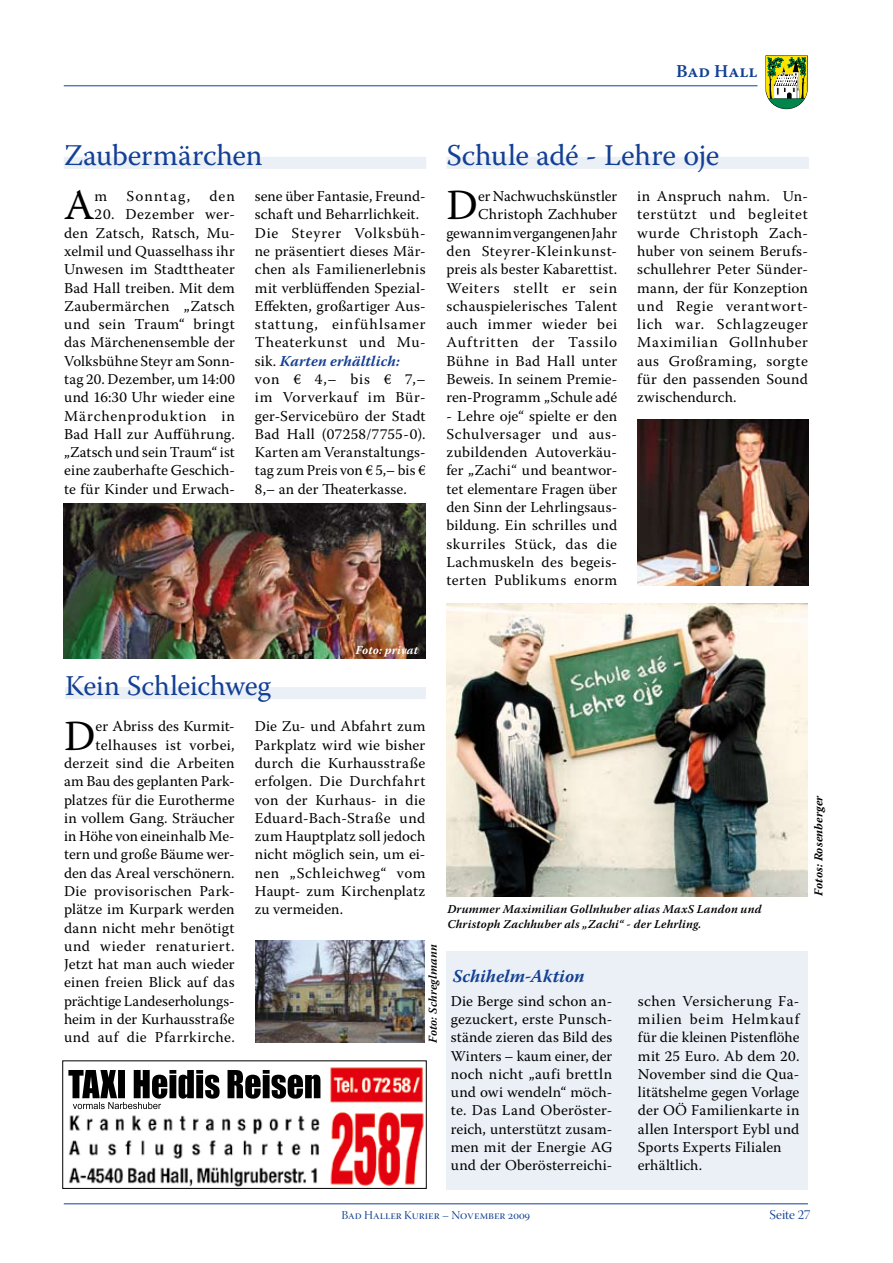
<style>
.page{position:relative;width:893px;height:1263px;background:#fff}
.page>*{position:absolute;margin:0;border:0;box-sizing:border-box;transform-origin:0 0}
.t1{font:42.75px "Warnock Pro";color:#000}
.t2{font:30px "Warnock Pro";letter-spacing:-.01em;color:#134094}
.t3{font:28.5px "Warnock Pro";letter-spacing:-.01em;color:#134094}
.t4{font:italic 700 18px "Warnock Pro";color:#134094}
.t5{font:600 18px "Warnock Pro";color:#134094}
.t6{font:15px/18.3px "Warnock Pro";letter-spacing:.015em;color:#000;text-align:justify}
.t7{font:15px "Warnock Pro";letter-spacing:.08em;color:#000}
.t8{font:13.5px "Warnock Pro Disp";color:#134094}
.t9{font:italic 600 12px/15px "Warnock Pro";letter-spacing:.015em;color:#000}
.t10{font:12px "Warnock Pro Disp";color:#134094}
.t11{font:italic 700 12px "Warnock Pro";letter-spacing:.015em;color:#000}
.t12{font:italic 700 12px "Warnock Pro";letter-spacing:.01em;color:#fff}
.s1{font-weight:700;font-style:italic;color:#134094}
</style>
<div class="page">
<hr style="left:64px;top:85px;width:693px;height:1px;background:#134094">
<svg style="left:765px;top:55px;width:43px;height:54px"></svg>
<hr style="left:64px;top:1203px;width:744px;height:1px;background:#134094">
<div style="left:64px;top:157px;width:362px;height:12px;background:#ebf0f6"></div>
<div style="left:446px;top:157px;width:363px;height:12px;background:#ebf0f6"></div>
<div style="left:446px;top:951px;width:362px;height:239px;background:#ebf0f6"></div>
<img style="left:68px;top:1067px;width:356px;height:120px">
<img style="left:68px;top:1070px;width:252px;height:29px">
<img style="left:99px;top:1102px;width:62px;height:7px">
<div style="left:62px;top:1060px;width:365px;height:129px;border:1px solid #000"></div>
<img style="left:64px;top:504px;width:361px;height:155px">
<img style="left:446px;top:604px;width:362px;height:292px">
<img style="left:638px;top:420px;width:170px;height:165px">
<div style="left:65px;top:687px;width:361px;height:12px;background:#ebf0f6"></div>
<img style="left:255px;top:941px;width:170px;height:102px">
<p class="t5" style="left:676px;top:60px;width:83px">Bad Hall</p>
<h2 class="t2" style="left:64px;top:137px;width:200px">Zaubermärchen</h2>
<h2 class="t2" style="left:446px;top:137px;width:275px">Schule adé - Lehre oje</h2>
<h1 class="t1" style="left:64px;top:180px;width:32px">A</h1>
<p class="t6" style="left:95px;top:187px;width:14px">m</p>
<p class="t7" style="left:126px;top:187px;width:65px">Sonntag,</p>
<p class="t6" style="left:209px;top:187px;width:27px">den</p>
<p class="t6" style="left:64px;top:205px;width:172px;text-indent:30px">20. Dezember wer&shy;den Zatsch, Ratsch, Mu&shy;xelmil und Quasselhass ihr Unwesen im Stadttheater Bad Hall treiben. Mit dem Zaubermärchen „Zatsch und sein Traum“ bringt das Märchenensemble der Volksbühne Steyr am Sonn&shy;tag 20. Dezember, um 14:00 und 16:30 Uhr wieder eine Märchenproduktion in Bad Hall zur Aufführung. „Zatsch und sein Traum“ ist eine zauberhafte Geschich&shy;te für Kinder und Erwach-</p>
<p class="t6" style="left:255px;top:187px;width:172px;text-align:left">sene über Fantasie, Freund&shy;schaft und Beharrlichkeit.<br>Die Steyrer Volksbüh&shy;ne präsentiert dieses Mär&shy;chen als Familienerlebnis mit verblüffenden Spezial-<br>Effekten, großartiger Aus&shy;stattung, einfühlsamer<br>Theaterkunst und Mu&shy;sik. <span class="s1">Karten erhältlich: </span>von € 4,– bis € 7,– im Vorverkauf im Bür&shy;ger-Servicebüro der Stadt<br>Bad Hall (07258/7755-0).<br>Karten am Veranstaltungs&shy;tag zum Preis von € 5,– bis €<br>8,– an der Theaterkasse.</p>
<p class="t6" style="left:446px;top:187px;width:172px;text-align:right">er Nachwuchskünstler<br>Christoph Zachhuber gewann im vergangenen Jahr den Steyrer-Kleinkunst&shy;preis als bester Kabarettist.<br>Weiters stellt er sein schauspielerisches Talent auch immer wieder bei<br>Auftritten der Tassilo<br>Bühne in Bad Hall unter<br>Beweis. In seinem Premie&shy;ren-Programm „Schule adé</p>
<p class="t6" style="left:446px;top:406px;width:172px">- Lehre oje“ spielte er den Schulversager und aus&shy;zubildenden Autoverkäu&shy;fer „Zachi“ und beantwor&shy;tet elementare Fragen über den Sinn der Lehrlingsaus&shy;bildung. Ein schrilles und skurriles Stück, das die Lachmuskeln des begeis&shy;terten Publikums enorm</p>
<h1 class="t1" style="left:446px;top:180px;width:33px">D</h1>
<p class="t6" style="left:637px;top:187px;width:172px">in Anspruch nahm. Un&shy;terstützt und begleitet wurde Christoph Zach&shy;huber von seinem Berufs&shy;schullehrer Peter Sünder&shy;mann, der für Konzeption und Regie verantwort&shy;lich war. Schlagzeuger Maximilian Gollnhuber aus Großraming, sorgte für den passenden Sound zwischendurch.</p>
<h3 class="t3" style="left:65px;top:668px;width:208px">Kein Schleichweg</h3>
<p class="t12" style="left:355px;top:643px;width:64px">Foto: privat</p>
<p class="t6" style="left:64px;top:717px;width:172px;text-align:right">er Abriss des Kurmit&shy;telhauses ist vorbei, derzeit sind die Arbeiten am Bau des geplanten Park&shy;platzes für die Eurotherme in vollem Gang. Sträucher in Höhe von eineinhalb Me&shy;tern und große Bäume wer&shy;den das Areal verschönern.<br>Die provisorischen Park&shy;plätze im Kurpark werden dann nicht mehr benötigt und wieder renaturiert.<br>Jetzt hat man auch wieder einen freien Blick auf das prächtige Landeserholungs&shy;heim in der Kurhausstraße und auf die Pfarrkirche.</p>
<p class="t6" style="left:255px;top:717px;width:172px">Die Zu- und Abfahrt zum Parkplatz wird wie bisher durch die Kurhausstraße erfolgen. Die Durchfahrt von der Kurhaus- in die Eduard-Bach-Straße und zum Hauptplatz soll jedoch nicht möglich sein, um ei&shy;nen „Schleichweg“ vom Haupt- zum Kirchenplatz zu vermeiden.</p>
<h1 class="t1" style="left:64px;top:710px;width:33px">D</h1>
<p class="t9" style="left:447px;top:901px;width:316px">Drummer Maximilian Gollnhuber alias MaxS Landon und<br>Christoph Zachhuber als „Zachi“ - der Lehrling.</p>
<p class="t9" style="left:425px;top:1043px;width:100px;rotate:-90deg">Foto: Schreglmann</p>
<p class="t4" style="left:453px;top:965px;width:133px">Schihelm-Aktion</p>
<p class="t6" style="left:451px;top:991px;width:163px">Die Berge sind schon an&shy;gezuckert, erste Punsch&shy;stände zieren das Bild des Winters – kaum einer, der noch nicht „aufi brettln und owi wendeln“ möch&shy;te. Das Land Oberöster&shy;reich, unterstützt zusam&shy;men mit der Energie AG und der Oberösterreichi-</p>
<p class="t6" style="left:638px;top:991px;width:163px;text-align:left">schen Versicherung Fa&shy;milien beim Helmkauf für die kleinen Pistenflöhe mit 25 Euro. Ab dem 20.<br>November sind die Qua&shy;litätshelme gegen Vorlage der OÖ Familienkarte in allen Intersport Eybl und<br>Sports Experts Filialen erhältlich.</p>
<p class="t11" style="left:811px;top:896px;width:102px;rotate:-90deg">Fotos: Rosenberger</p>
<p class="t10" style="left:342px;top:1208px;width:190px">Bad Haller Kurier – November 2009</p>
<p class="t8" style="left:769px;top:1207px;width:43px">Seite 27</p>
</div>
